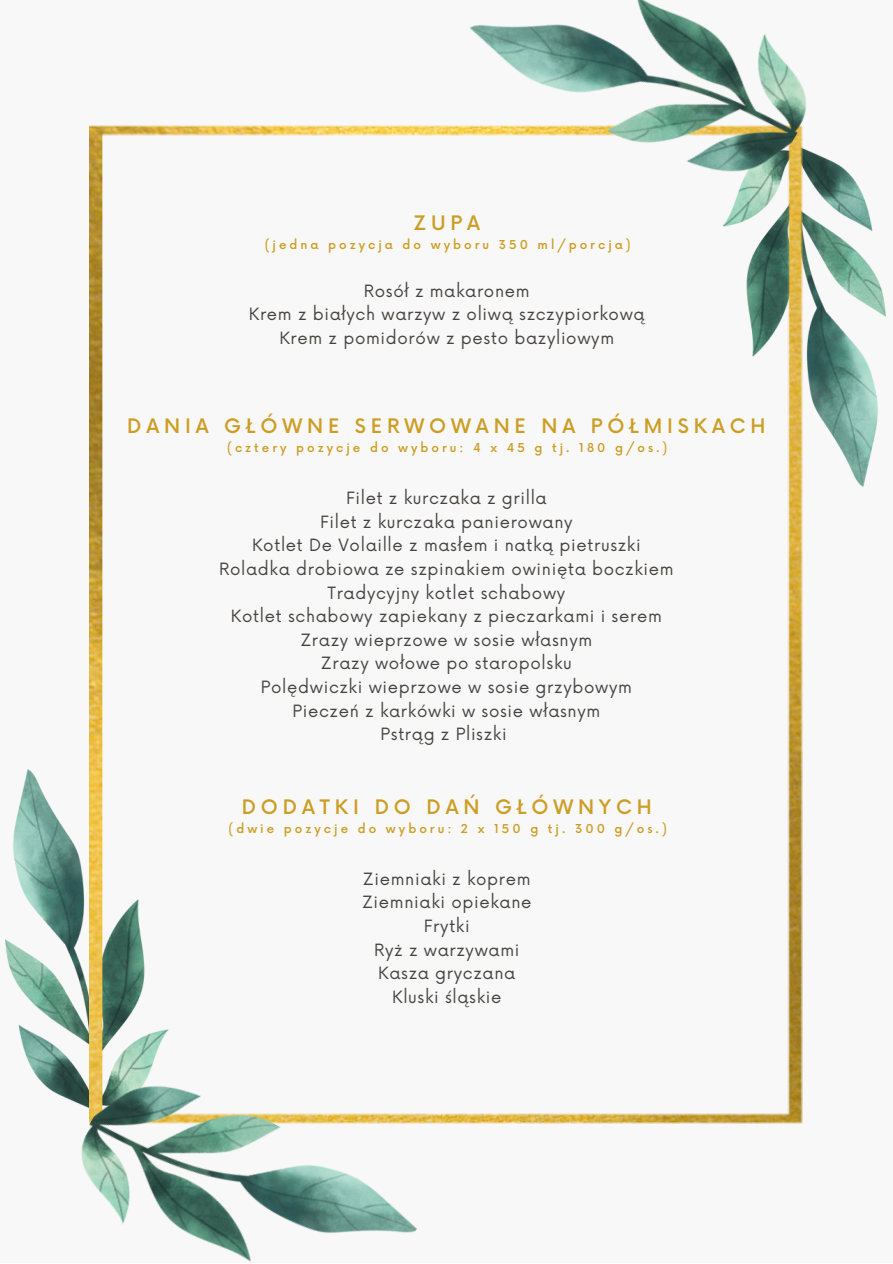
<style>
.page{position:relative;width:893px;height:1264px;background:#fff}
.page>*{position:absolute;margin:0;border:0;box-sizing:border-box;transform-origin:0 0}
.t1{font:500 19.5px "Now";letter-spacing:.25em;color:#cd9e25}
.t2{font:16.5px/23.5px "Now";letter-spacing:.04em;color:#44433f;text-align:center}
.t3{font:500 12px "Now";letter-spacing:.25em;color:#cd9e25}
</style>
<div class="page">
<div style="left:0;top:0;width:892px;height:1262px;background:#f8f8f8"></div>
<img style="left:6px;top:769px;width:84px;height:323px">
<img style="left:803px;top:161px;width:82px;height:325px">
<img style="left:90px;top:125px;width:713px;height:998px">
<img style="left:54px;top:1044px;width:373px;height:218px">
<img style="left:459px;top:0;width:373px;height:213px">
<p class="t1" style="left:413px;top:213px;width:68px">ZUPA</p>
<p class="t3" style="left:265px;top:238px;width:367px">(jedna pozycja do wyboru 350 ml/porcja)</p>
<p class="t2" style="left:249px;top:280px;width:397px">Rosół z makaronem<br>Krem z białych warzyw z oliwą szczypiorkową<br>Krem z pomidorów z pesto bazyliowym</p>
<p class="t1" style="left:127px;top:416px;width:639px">DANIA GŁÓWNE SERWOWANE NA PÓŁMISKACH</p>
<p class="t3" style="left:227px;top:441px;width:441px">(cztery pozycje do wyboru: 4 x 45 g tj. 180 g/os.)</p>
<p class="t2" style="left:219px;top:487px;width:456px">Filet z kurczaka z grilla<br>Filet z kurczaka panierowany<br>Kotlet De Volaille z masłem i natką pietruszki Roladka drobiowa ze szpinakiem owinięta boczkiem Tradycyjny kotlet schabowy<br>Kotlet schabowy zapiekany z pieczarkami i serem Zrazy wieprzowe w sosie własnym<br>Zrazy wołowe po staropolsku<br>Polędwiczki wieprzowe w sosie grzybowym<br>Pieczeń z karkówki w sosie własnym<br>Pstrąg z Pliszki</p>
<p class="t1" style="left:242px;top:796px;width:411px">DODATKI DO DAŃ GŁÓWNYCH</p>
<p class="t3" style="left:228px;top:822px;width:439px">(dwie pozycje do wyboru: 2 x 150 g tj. 300 g/os.)</p>
<p class="t2" style="left:362px;top:867px;width:171px">Ziemniaki z koprem<br>Ziemniaki opiekane<br>Frytki<br>Ryż z warzywami<br>Kasza gryczana<br>Kluski śląskie</p>
</div>
